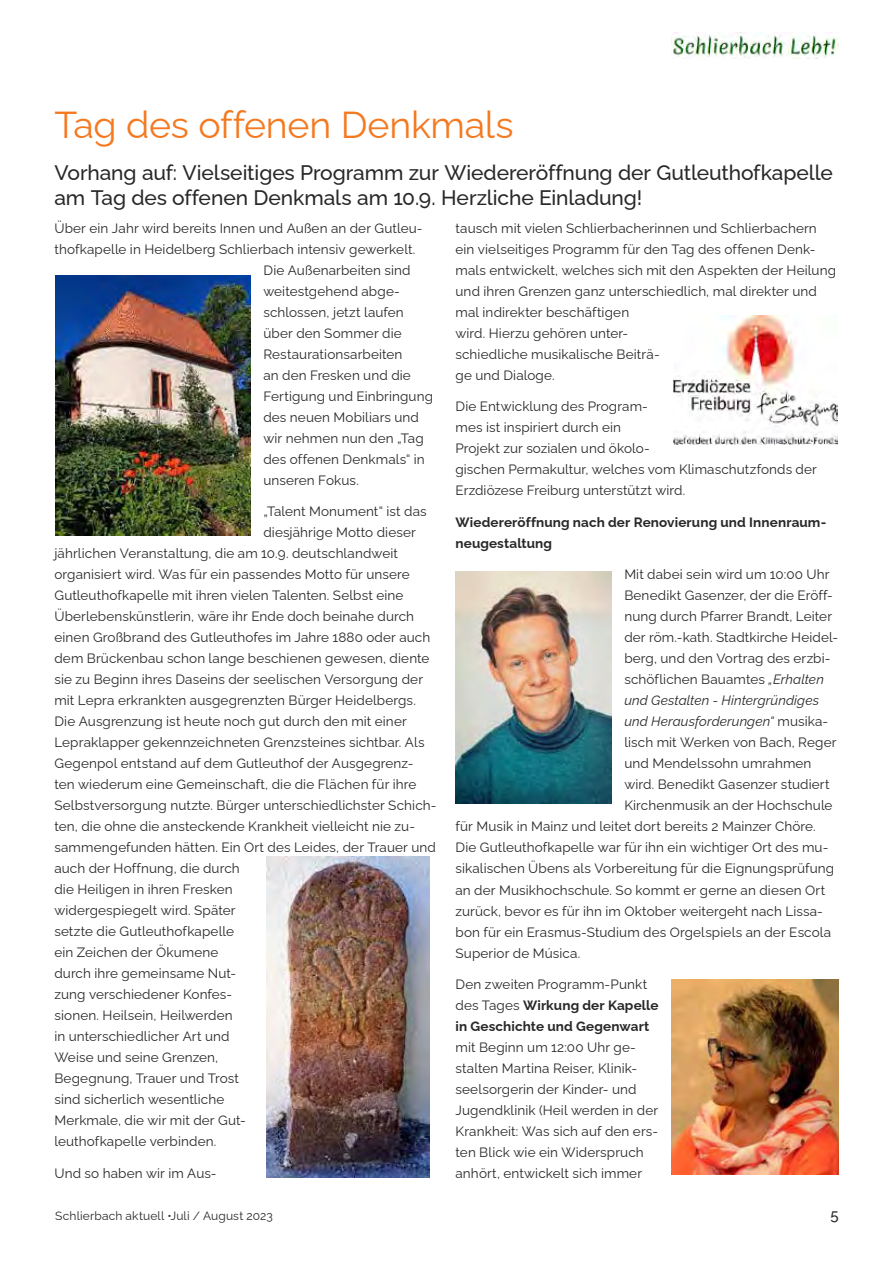
<style>
.page{position:relative;width:893px;height:1263px;background:#fff}
.page>*{position:absolute;margin:0;border:0;box-sizing:border-box;transform-origin:0 0}
.t1{font:37.5px "Raleway";letter-spacing:-.005em;color:#f47920}
.t2{font:500 21px/25.2px "Raleway";letter-spacing:-.005em;color:#292829}
.t3{font:500 15px "Raleway";color:#292829}
.t4{font:13.5px/21px "Raleway";letter-spacing:.01em;color:#292829}
.t5{font:700 13.5px/21px "Raleway";letter-spacing:.01em;color:#292829}
.t6{font:italic 13.5px "Raleway";letter-spacing:.01em;color:#292829}
.t7{font:12px "Raleway";letter-spacing:.01em;color:#292829}
.s1{font-style:italic}
.s2{font-style:normal}
.s3{font-weight:400}
</style>
<div class="page">
<img style="left:672px;top:32px;width:166px;height:27px">
<img style="left:55px;top:275px;width:196px;height:261px">
<img style="left:267px;top:857px;width:163px;height:321px">
<img style="left:674px;top:316px;width:164px;height:129px">
<img style="left:455px;top:571px;width:157px;height:232px">
<img style="left:672px;top:979px;width:166px;height:196px">
<h1 class="t1" style="left:54px;top:95px;width:461px">Tag des offenen Denkmals</h1>
<h2 class="t2" style="left:54px;top:158px;width:780px">Vorhang auf: Vielseitiges Programm zur Wiedereröffnung der Gutleuthofkapelle am Tag des offenen Denkmals am 10.9. Herzliche Einladung!</h2>
<p class="t4" style="left:54px;top:216px;width:370px">Über ein Jahr wird bereits Innen und Außen an der Gutleu-</p>
<p class="t4" style="left:54px;top:237px;width:362px">thofkapelle in Heidelberg Schlierbach intensiv gewerkelt.</p>
<p class="t4" style="left:263px;top:258px;width:149px">Die Außenarbeiten sind</p>
<p class="t4" style="left:263px;top:279px;width:138px">weitestgehend abge-</p>
<p class="t4" style="left:263px;top:300px;width:142px">schlossen, jetzt laufen</p>
<p class="t4" style="left:263px;top:321px;width:140px">über den Sommer die</p>
<p class="t4" style="left:263px;top:342px;width:141px">Restaurationsarbeiten</p>
<p class="t4" style="left:263px;top:363px;width:149px">an den Fresken und die</p>
<p class="t4" style="left:263px;top:384px;width:171px">Fertigung und Einbringung</p>
<p class="t4" style="left:263px;top:405px;width:157px">des neuen Mobiliars und</p>
<p class="t4" style="left:263px;top:426px;width:162px">wir nehmen nun den „Tag</p>
<p class="t4" style="left:263px;top:447px;width:163px">des offenen Denkmals“ in</p>
<p class="t4" style="left:263px;top:468px;width:97px">unseren Fokus.</p>
<p class="t4" style="left:263px;top:499px;width:165px">„Talent Monument“ ist das</p>
<p class="t4" style="left:263px;top:520px;width:154px">diesjährige Motto dieser</p>
<p class="t4" style="left:54px;top:541px;width:345px">jährlichen Veranstaltung, die am 10.9. deutschlandweit</p>
<p class="t4" style="left:54px;top:562px;width:357px">organisiert wird. Was für ein passendes Motto für unsere</p>
<p class="t4" style="left:54px;top:583px;width:351px">Gutleuthofkapelle mit ihren vielen Talenten. Selbst eine</p>
<p class="t4" style="left:54px;top:604px;width:361px">Überlebenskünstlerin, wäre ihr Ende doch beinahe durch</p>
<p class="t4" style="left:54px;top:625px;width:377px">einen Großbrand des Gutleuthofes im Jahre 1880 oder auch</p>
<p class="t4" style="left:54px;top:646px;width:377px">dem Brückenbau schon lange beschienen gewesen, diente</p>
<p class="t4" style="left:54px;top:667px;width:370px">sie zu Beginn ihres Daseins der seelischen Versorgung der</p>
<p class="t4" style="left:54px;top:688px;width:363px">mit Lepra erkrankten ausgegrenzten Bürger Heidelbergs.</p>
<p class="t4" style="left:54px;top:709px;width:354px">Die Ausgrenzung ist heute noch gut durch den mit einer</p>
<p class="t4" style="left:54px;top:730px;width:372px">Lepraklapper gekennzeichneten Grenzsteines sichtbar. Als</p>
<p class="t4" style="left:54px;top:751px;width:361px">Gegenpol entstand auf dem Gutleuthof der Ausgegrenz-</p>
<p class="t4" style="left:54px;top:772px;width:363px">ten wiederum eine Gemeinschaft, die die Flächen für ihre</p>
<p class="t4" style="left:54px;top:793px;width:384px">Selbstversorgung nutzte. Bürger unterschiedlichster Schich-</p>
<p class="t4" style="left:54px;top:814px;width:362px">ten, die ohne die ansteckende Krankheit vielleicht nie zu-</p>
<p class="t4" style="left:54px;top:835px;width:383px">sammengefunden hätten. Ein Ort des Leides, der Trauer und</p>
<p class="t4" style="left:54px;top:856px;width:187px">auch der Hoffnung, die durch</p>
<p class="t4" style="left:54px;top:877px;width:180px">die Heiligen in ihren Fresken</p>
<p class="t4" style="left:54px;top:898px;width:183px">widergespiegelt wird. Später</p>
<p class="t4" style="left:54px;top:919px;width:181px">setzte die Gutleuthofkapelle</p>
<p class="t4" style="left:54px;top:940px;width:166px">ein Zeichen der Ökumene</p>
<p class="t4" style="left:54px;top:961px;width:183px">durch ihre gemeinsame Nut-</p>
<p class="t4" style="left:54px;top:982px;width:179px">zung verschiedener Konfes-</p>
<p class="t4" style="left:54px;top:1003px;width:180px">sionen. Heilsein, Heilwerden</p>
<p class="t4" style="left:54px;top:1024px;width:177px">in unterschiedlicher Art und</p>
<p class="t4" style="left:54px;top:1045px;width:165px">Weise und seine Grenzen,</p>
<p class="t4" style="left:54px;top:1066px;width:186px">Begegnung, Trauer und Trost</p>
<p class="t4" style="left:54px;top:1087px;width:171px">sind sicherlich wesentliche</p>
<p class="t4" style="left:54px;top:1108px;width:193px">Merkmale, die wir mit der Gut-</p>
<p class="t4" style="left:54px;top:1129px;width:163px">leuthofkapelle verbinden.</p>
<p class="t4" style="left:54px;top:1161px;width:164px">Und so haben wir im Aus-</p>
<p class="t4" style="left:455px;top:216px;width:382px">tausch mit vielen Schlierbacherinnen und Schlierbachern ein vielseitiges Programm für den Tag des offenen Denk&shy;mals entwickelt, welches sich mit den Aspekten der Heilung und ihren Grenzen ganz unterschiedlich, mal direkter und mal indirekter beschäftigen<br>wird. Hierzu gehören unter-<br>schiedliche musikalische Beiträ-<br>ge und Dialoge.</p>
<p class="t4" style="left:455px;top:395px;width:363px">Die Entwicklung des Program-<br>mes ist inspiriert durch ein<br>Projekt zur sozialen und ökolo-<br>gischen Permakultur, welches vom Klimaschutzfonds der Erzdiözese Freiburg unterstützt wird.</p>
<p class="t5" style="left:455px;top:510px;width:372px">Wiedereröffnung nach der Renovierung und Innenraum&shy;neugestaltung</p>
<p class="t4" style="left:624px;top:563px;width:207px">Mit dabei sein wird um 10:00 Uhr</p>
<p class="t4" style="left:624px;top:584px;width:210px">Benedikt Gasenzer, der die Eröff-</p>
<p class="t4" style="left:624px;top:605px;width:209px">nung durch Pfarrer Brandt, Leiter</p>
<p class="t4" style="left:624px;top:626px;width:215px">der röm.-kath. Stadtkirche Heidel-</p>
<p class="t4" style="left:624px;top:647px;width:208px">berg, und den Vortrag des erzbi-</p>
<p class="t4" style="left:624px;top:668px;width:201px">schöflichen Bauamtes <span class="s1">„Erhalten</span></p>
<p class="t6" style="left:624px;top:690px;width:196px">und Gestalten - Hintergründiges</p>
<p class="t6" style="left:624px;top:711px;width:205px">und Herausforderungen“ <span class="s2">musika-</span></p>
<p class="t4" style="left:624px;top:731px;width:214px">lisch mit Werken von Bach, Reger</p>
<p class="t4" style="left:624px;top:752px;width:189px">und Mendelssohn umrahmen</p>
<p class="t4" style="left:624px;top:773px;width:207px">wird. Benedikt Gasenzer studiert</p>
<p class="t4" style="left:624px;top:794px;width:210px">Kirchenmusik an der Hochschule</p>
<p class="t4" style="left:455px;top:815px;width:362px">für Musik in Mainz und leitet dort bereits 2 Mainzer Chöre.</p>
<p class="t4" style="left:455px;top:836px;width:374px">Die Gutleuthofkapelle war für ihn ein wichtiger Ort des mu-</p>
<p class="t4" style="left:455px;top:857px;width:380px">sikalischen Übens als Vorbereitung für die Eignungsprüfung</p>
<p class="t4" style="left:455px;top:878px;width:371px">an der Musikhochschule. So kommt er gerne an diesen Ort</p>
<p class="t4" style="left:455px;top:899px;width:369px">zurück, bevor es für ihn im Oktober weitergeht nach Lissa-</p>
<p class="t4" style="left:455px;top:920px;width:377px">bon für ein Erasmus-Studium des Orgelspiels an der Escola</p>
<p class="t4" style="left:455px;top:941px;width:126px">Superior de Música.</p>
<p class="t5" style="left:455px;top:972px;width:205px"><span class="s3">Den zweiten Programm-Punkt des Tages</span> Wirkung der Kapelle in Geschichte und Gegenwart</p>
<p class="t4" style="left:455px;top:1035px;width:204px">mit Beginn um 12:00 Uhr ge&shy;stalten Martina Reiser, Klinik&shy;seelsorgerin der Kinder- und<br>Jugendklinik (Heil werden in der<br>Krankheit: Was sich auf den ers&shy;ten Blick wie ein Widerspruch anhört, entwickelt sich immer</p>
<p class="t7" style="left:55px;top:1206px;width:219px">Schlierbach aktuell •Juli / August 2023</p>
<p class="t3" style="left:830px;top:1202px;width:10px">5</p>
</div>
